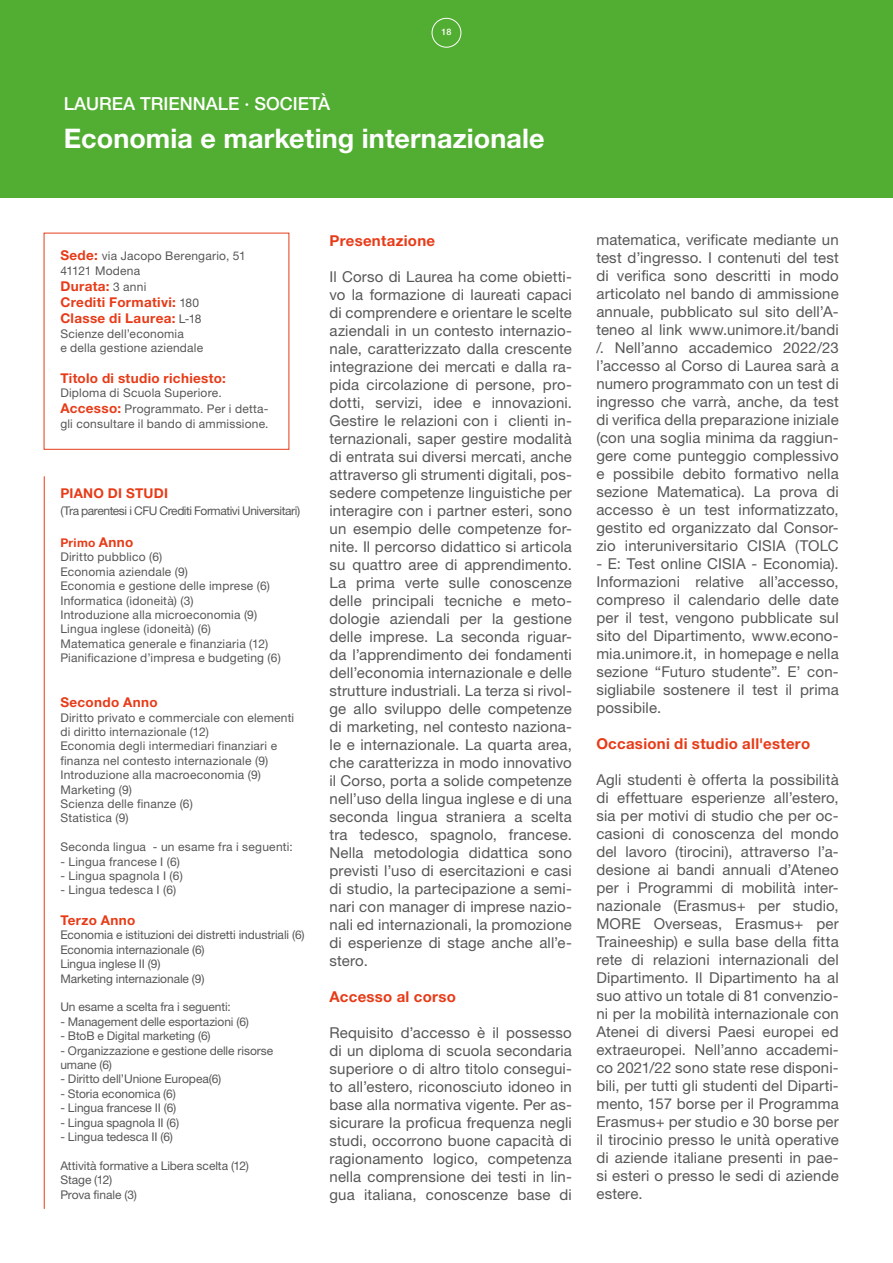
<style>
.page{position:relative;width:893px;height:1263px;background:#fff}
.page>*{position:absolute;margin:0;border:0;box-sizing:border-box;transform-origin:0 0}
.t1{font:700 27px "Helvetica Neue LT Std";letter-spacing:.005em;color:#fff}
.t2{font:500 18px "Helvetica Neue LT Std";color:#fff}
.t3{font:15px/18px "Helvetica Neue LT Std";letter-spacing:.01em;color:#575756;text-align:justify}
.t4{font:700 15px "Helvetica Neue LT Std";letter-spacing:.02em;color:#e73b18}
.t5{font:700 13.5px "Helvetica Neue LT Std";letter-spacing:.025em;color:#e73b18}
.t6{font:12px/14.4px "Helvetica Neue LT Std";letter-spacing:.015em;color:#575756}
.t7{font:12px/14.4px "Helvetica Neue LT Std";letter-spacing:-.005em;color:#575756}
.t8{font:12px "Helvetica Neue LT Std";letter-spacing:-.01em;color:#575756}
.t9{font:12px "Helvetica Neue LT Std";letter-spacing:-.04em;color:#575756}
.t10{font:700 12px "Helvetica Neue LT Std";letter-spacing:.025em;color:#e73b18}
.t11{font:500 9px "Helvetica Neue LT Std";color:#fff}
.s1{font-weight:700;font-size:13.5px;color:#e73b18}
.s2{font-weight:400;font-size:12px;color:#575756}
.s3{font-size:13.5px}
</style>
<div class="page">
<div style="left:0;top:0;width:893px;height:197px;background:#52ae32"></div>
<hr style="left:44px;top:477px;width:1px;height:731px;background:#e73b18">
<div style="left:432px;top:18px;width:29px;height:29px;border:1px solid #fff;border-radius:50%"></div>
<p class="t2" style="left:64px;top:92px;width:268px">LAUREA TRIENNALE · SOCIETÀ</p>
<p class="t11" style="left:442px;top:27px;width:11px">18</p>
<p class="t1" style="left:64px;top:121px;width:482px">Economia e marketing internazionale</p>
<p class="t6" style="left:60px;top:249px;width:187px"><span class="s1">Sede:</span> via Jacopo Berengario, 51</p>
<p class="t6" style="left:60px;top:263px;width:81px">41121 Modena</p>
<p class="t5" style="left:60px;top:278px;width:88px">Durata: <span class="s2">3 anni</span></p>
<p class="t5" style="left:60px;top:294px;width:140px">Crediti Formativi: <span class="s2">180</span></p>
<p class="t5" style="left:60px;top:310px;width:143px">Classe di Laurea: <span class="s2">L-18</span></p>
<p class="t6" style="left:60px;top:326px;width:125px">Scienze dell’economia</p>
<p class="t6" style="left:60px;top:341px;width:144px">e della gestione aziendale</p>
<p class="t5" style="left:60px;top:370px;width:167px">Titolo di studio richiesto:</p>
<p class="t6" style="left:60px;top:386px;width:163px">Diploma di Scuola Superiore.</p>
<p class="t6" style="left:60px;top:402px;width:210px"><span class="s1">Accesso:</span> Programmato. Per i detta&shy;gli consultare il bando di ammissione.</p>
<p class="t5" style="left:60px;top:485px;width:109px">PIANO DI STUDI</p>
<p class="t9" style="left:60px;top:503px;width:241px">(Tra parentesi i CFU Crediti Formativi Universitari)</p>
<p class="t10" style="left:60px;top:535px;width:75px">Primo <span class="s3">Anno</span></p>
<p class="t6" style="left:60px;top:550px;width:103px">Diritto pubblico (6)</p>
<p class="t6" style="left:60px;top:564px;width:129px">Economia aziendale (9)</p>
<p class="t6" style="left:60px;top:578px;width:211px">Economia e gestione delle imprese (6)</p>
<p class="t6" style="left:60px;top:593px;width:135px">Informatica (idoneità) (3)</p>
<p class="t6" style="left:60px;top:607px;width:198px">Introduzione alla microeconomia (9)</p>
<p class="t6" style="left:60px;top:622px;width:152px">Lingua inglese (idoneità) (6)</p>
<p class="t6" style="left:60px;top:636px;width:209px">Matematica generale e finanziaria (12)</p>
<p class="t6" style="left:60px;top:650px;width:222px">Pianificazione d’impresa e budgeting (6)</p>
<p class="t5" style="left:60px;top:694px;width:99px">Secondo Anno</p>
<p class="t6" style="left:60px;top:710px;width:235px">Diritto privato e commerciale con elementi di diritto internazionale (12)</p>
<p class="t6" style="left:60px;top:739px;width:218px">Economia degli intermediari finanziari e finanza nel contesto internazionale (9)</p>
<p class="t6" style="left:60px;top:767px;width:202px">Introduzione alla macroeconomia (9)</p>
<p class="t6" style="left:60px;top:782px;width:73px">Marketing (9)</p>
<p class="t6" style="left:60px;top:796px;width:134px">Scienza delle finanze (6)</p>
<p class="t6" style="left:60px;top:811px;width:70px">Statistica (9)</p>
<p class="t6" style="left:60px;top:839px;width:234px">Seconda lingua - un esame fra i seguenti:</p>
<p class="t6" style="left:60px;top:854px;width:121px">- Lingua francese I (6)</p>
<p class="t6" style="left:60px;top:868px;width:124px">- Lingua spagnola I (6)</p>
<p class="t6" style="left:60px;top:883px;width:117px">- Lingua tedesca I (6)</p>
<p class="t5" style="left:60px;top:912px;width:77px">Terzo Anno</p>
<p class="t8" style="left:60px;top:928px;width:246px">Economia e istituzioni dei distretti industriali (6)</p>
<p class="t8" style="left:60px;top:942px;width:146px">Economia internazionale (6)</p>
<p class="t8" style="left:60px;top:957px;width:102px">Lingua inglese II (9)</p>
<p class="t8" style="left:60px;top:971px;width:146px">Marketing internazionale (9)</p>
<p class="t7" style="left:60px;top:1000px;width:172px">Un esame a scelta fra i seguenti:</p>
<p class="t7" style="left:60px;top:1014px;width:190px">- Management delle esportazioni (6)</p>
<p class="t7" style="left:60px;top:1028px;width:152px">- BtoB e Digital marketing (6)</p>
<p class="t7" style="left:60px;top:1043px;width:214px">- Organizzazione e gestione delle risorse umane (6)</p>
<p class="t7" style="left:60px;top:1072px;width:162px">- Diritto dell’Unione Europea(6)</p>
<p class="t7" style="left:60px;top:1086px;width:117px">- Storia economica (6)</p>
<p class="t7" style="left:60px;top:1100px;width:117px">- Lingua francese II (6)</p>
<p class="t8" style="left:60px;top:1115px;width:120px">- Lingua spagnola II (6)</p>
<p class="t7" style="left:60px;top:1129px;width:114px">- Lingua tedesca II (6)</p>
<p class="t7" style="left:60px;top:1158px;width:190px">Attività formative a Libera scelta (12)</p>
<p class="t6" style="left:60px;top:1172px;width:53px">Stage (12)</p>
<p class="t8" style="left:60px;top:1187px;width:78px">Prova finale (3)</p>
<p class="t4" style="left:330px;top:231px;width:107px">Presentazione</p>
<p class="t3" style="left:330px;top:267px;width:244px">Il Corso di Laurea ha come obietti&shy;vo la formazione di laureati capaci di comprendere e orientare le scelte aziendali in un contesto internazio&shy;nale, caratterizzato dalla crescente integrazione dei mercati e dalla ra&shy;pida circolazione di persone, pro&shy;dotti, servizi, idee e innovazioni.<br>Gestire le relazioni con i clienti in&shy;ternazionali, saper gestire modalità di entrata sui diversi mercati, anche attraverso gli strumenti digitali, pos&shy;sedere competenze linguistiche per interagire con i partner esteri, sono un esempio delle competenze for&shy;nite. Il percorso didattico si articola su quattro aree di apprendimento.<br>La prima verte sulle conoscenze delle principali tecniche e meto&shy;dologie aziendali per la gestione delle imprese. La seconda riguar&shy;da l’apprendimento dei fondamenti dell’economia internazionale e delle strutture industriali. La terza si rivol&shy;ge allo sviluppo delle competenze di marketing, nel contesto naziona&shy;le e internazionale. La quarta area, che caratterizza in modo innovativo il Corso, porta a solide competenze nell’uso della lingua inglese e di una seconda lingua straniera a scelta tra tedesco, spagnolo, francese.<br>Nella metodologia didattica sono previsti l’uso di esercitazioni e casi di studio, la partecipazione a semi&shy;nari con manager di imprese nazio&shy;nali ed internazionali, la promozione di esperienze di stage anche all’e&shy;stero.</p>
<p class="t4" style="left:330px;top:987px;width:128px">Accesso al corso</p>
<p class="t3" style="left:330px;top:1023px;width:244px">Requisito d’accesso è il possesso di un diploma di scuola secondaria superiore o di altro titolo consegui&shy;to all’estero, riconosciuto idoneo in base alla normativa vigente. Per as&shy;sicurare la proficua frequenza negli studi, occorrono buone capacità di ragionamento logico, competenza nella comprensione dei testi in lin&shy;gua italiana, conoscenze base di</p>
<p class="t3" style="left:596px;top:230px;width:244px">matematica, verificate mediante un test d’ingresso. I contenuti del test di verifica sono descritti in modo articolato nel bando di ammissione annuale, pubblicato sul sito dell’A&shy;teneo al link www.unimore.it/bandi /. Nell’anno accademico 2022/23 l’accesso al Corso di Laurea sarà a numero programmato con un test di ingresso che varrà, anche, da test di verifica della preparazione iniziale (con una soglia minima da raggiun&shy;gere come punteggio complessivo e possibile debito formativo nella sezione Matematica). La prova di accesso è un test informatizzato, gestito ed organizzato dal Consor&shy;zio interuniversitario CISIA (TOLC</p>
<p class="t3" style="left:596px;top:554px;width:244px">- E: Test online CISIA - Economia).<br>Informazioni relative all’accesso, compreso il calendario delle date per il test, vengono pubblicate sul sito del Dipartimento, www.econo&shy;mia.unimore.it, in homepage e nella sezione “Futuro studente”. E’ con&shy;sigliabile sostenere il test il prima possibile.</p>
<p class="t4" style="left:596px;top:734px;width:215px">Occasioni di studio all'estero</p>
<p class="t3" style="left:596px;top:770px;width:244px">Agli studenti è offerta la possibilità di effettuare esperienze all’estero, sia per motivi di studio che per oc&shy;casioni di conoscenza del mondo del lavoro (tirocini), attraverso l’a&shy;desione ai bandi annuali d’Ateneo per i Programmi di mobilità inter&shy;nazionale (Erasmus+ per studio, MORE Overseas, Erasmus+ per Traineeship) e sulla base della fitta rete di relazioni internazionali del Dipartimento. Il Dipartimento ha al suo attivo un totale di 81 convenzio&shy;ni per la mobilità internazionale con Atenei di diversi Paesi europei ed extraeuropei. Nell’anno accademi&shy;co 2021/22 sono state rese disponi&shy;bili, per tutti gli studenti del Diparti&shy;mento, 157 borse per il Programma Erasmus+ per studio e 30 borse per il tirocinio presso le unità operative di aziende italiane presenti in pae&shy;si esteri o presso le sedi di aziende estere.</p>
</div>
